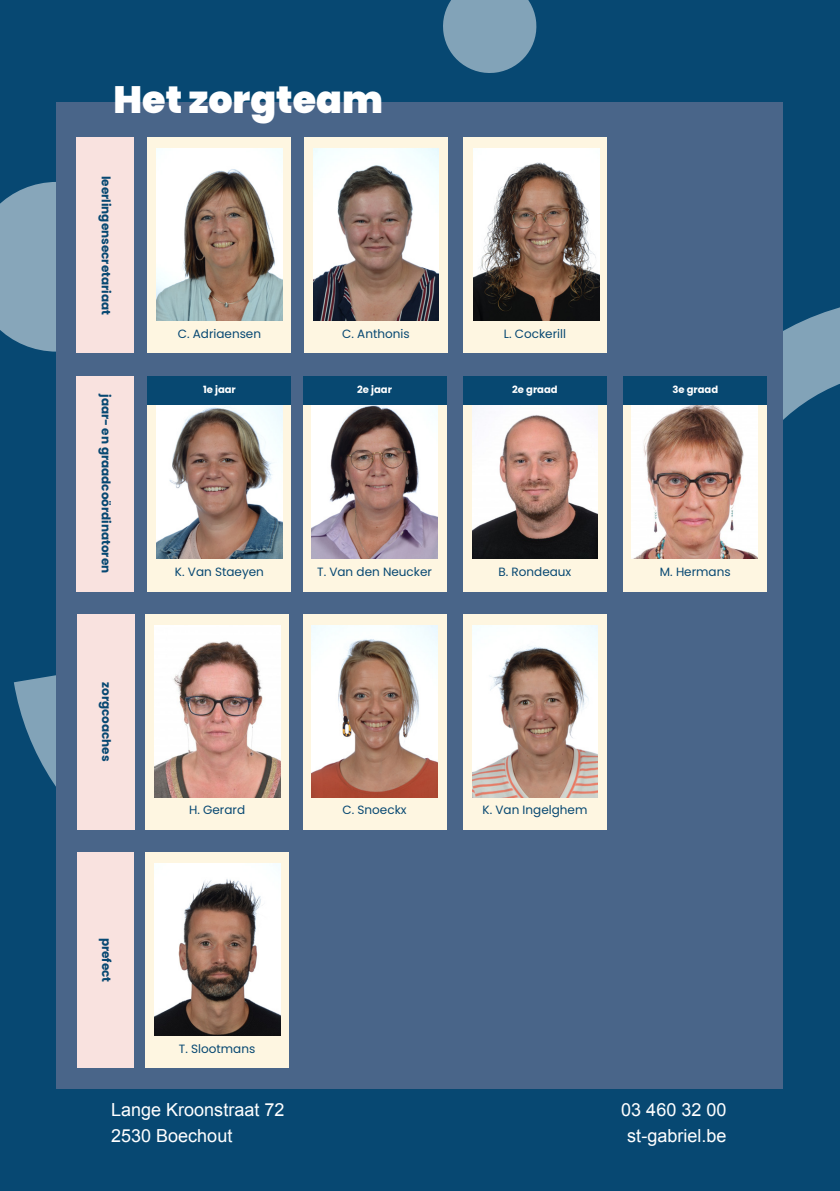
<style>
.page{position:relative;width:840px;height:1191px;background:#fff}
.page>*{position:absolute;margin:0;border:0;box-sizing:border-box;transform-origin:0 0}
.Titel{font:900 38px "Poppins";color:#fff}
.Tekst{font:18px/26px "Arial";color:#fff}
.t1{font:12px "Poppins";color:#074872}
.t2{font:700 12px "Poppins";color:#074872}
.t3{font:700 10px "Poppins";color:#fff}
</style>
<div class="page">
<div style="left:0;top:0;width:839px;height:1191px;background:#074872"></div>
<svg style="left:782px;top:298px;width:57px;height:220px"></svg>
<svg style="left:0;top:182px;width:57px;height:169px;background:#7c9db3"></svg>
<svg style="left:443px;top:0;width:94px;height:73px"></svg>
<svg style="left:14px;top:670px;width:43px;height:230px"></svg>
<div style="left:57px;top:102px;width:725px;height:987px;background:#496589"></div>
<div style="left:147px;top:137px;width:144px;height:216px;background:#fef6e1"></div>
<div style="left:77px;top:137px;width:57px;height:216px;background:#f9e2df"></div>
<div style="left:77px;top:376px;width:57px;height:215px;background:#f9e2df"></div>
<div style="left:77px;top:614px;width:57px;height:215px;background:#f9e2df"></div>
<div style="left:77px;top:852px;width:57px;height:215px;background:#f9e2df"></div>
<div style="left:463px;top:137px;width:143px;height:216px;background:#fef6e1"></div>
<div style="left:304px;top:137px;width:143px;height:216px;background:#fef6e1"></div>
<div style="left:147px;top:376px;width:144px;height:215px;background:#fef6e1"></div>
<div style="left:463px;top:376px;width:143px;height:215px;background:#fef6e1"></div>
<div style="left:302px;top:376px;width:144px;height:215px;background:#fef6e1"></div>
<div style="left:145px;top:614px;width:144px;height:215px;background:#fef6e1"></div>
<div style="left:463px;top:614px;width:143px;height:215px;background:#fef6e1"></div>
<div style="left:302px;top:614px;width:144px;height:215px;background:#fef6e1"></div>
<img style="left:473px;top:149px;width:126px;height:172px">
<img style="left:313px;top:149px;width:125px;height:172px">
<img style="left:156px;top:149px;width:126px;height:172px">
<img style="left:156px;top:404px;width:126px;height:155px">
<img style="left:311px;top:404px;width:126px;height:155px">
<img style="left:154px;top:625px;width:126px;height:172px">
<img style="left:311px;top:625px;width:126px;height:172px">
<img style="left:472px;top:625px;width:125px;height:172px">
<div style="left:145px;top:852px;width:144px;height:215px;background:#fef6e1"></div>
<img style="left:154px;top:863px;width:126px;height:172px">
<div style="left:623px;top:376px;width:143px;height:215px;background:#fef6e1"></div>
<img style="left:631px;top:404px;width:126px;height:155px">
<img style="left:472px;top:404px;width:125px;height:155px">
<div style="left:147px;top:376px;width:144px;height:28px;background:#074871"></div>
<div style="left:302px;top:376px;width:144px;height:28px;background:#074871"></div>
<div style="left:463px;top:376px;width:143px;height:28px;background:#074871"></div>
<div style="left:623px;top:376px;width:143px;height:28px;background:#074871"></div>
<p class="Titel" style="left:113px;top:77px;width:271px">Het zorgteam</p>
<p class="t2" style="left:113px;top:176px;width:140px;rotate:90deg">leerlingensecretariaat</p>
<p class="t2" style="left:113px;top:394px;width:180px;rotate:90deg">jaar- en graadcoördinatoren</p>
<p class="t2" style="left:113px;top:682px;width:81px;rotate:90deg">zorgcoaches</p>
<p class="t2" style="left:113px;top:937px;width:46px;rotate:90deg">prefect</p>
<p class="t1" style="left:178px;top:327px;width:85px">C. Adriaensen</p>
<p class="t1" style="left:342px;top:327px;width:69px">C. Anthonis</p>
<p class="t1" style="left:503px;top:327px;width:64px">L. Cockerill</p>
<p class="t3" style="left:203px;top:383px;width:34px">1e jaar</p>
<p class="t3" style="left:357px;top:383px;width:36px">2e jaar</p>
<p class="t3" style="left:512px;top:383px;width:47px">2e graad</p>
<p class="t3" style="left:672px;top:383px;width:47px">3e graad</p>
<p class="t1" style="left:175px;top:565px;width:90px">K. Van Staeyen</p>
<p class="t1" style="left:317px;top:565px;width:116px">T. Van den Neucker</p>
<p class="t1" style="left:498px;top:565px;width:74px">B. Rondeaux</p>
<p class="t1" style="left:659px;top:565px;width:72px">M. Hermans</p>
<p class="t1" style="left:189px;top:803px;width:57px">H. Gerard</p>
<p class="t1" style="left:342px;top:803px;width:66px">C. Snoeckx</p>
<p class="t1" style="left:482px;top:803px;width:106px">K. Van Ingelghem</p>
<p class="t1" style="left:179px;top:1041px;width:78px">T. Slootmans</p>
<p class="Tekst" style="left:111px;top:1096px;width:175px">Lange Kroonstraat 72<br>2530 Boechout</p>
<p class="Tekst" style="left:621px;top:1096px;width:107px;text-align:center">03 460 32 00 st-gabriel.be</p>
</div>
